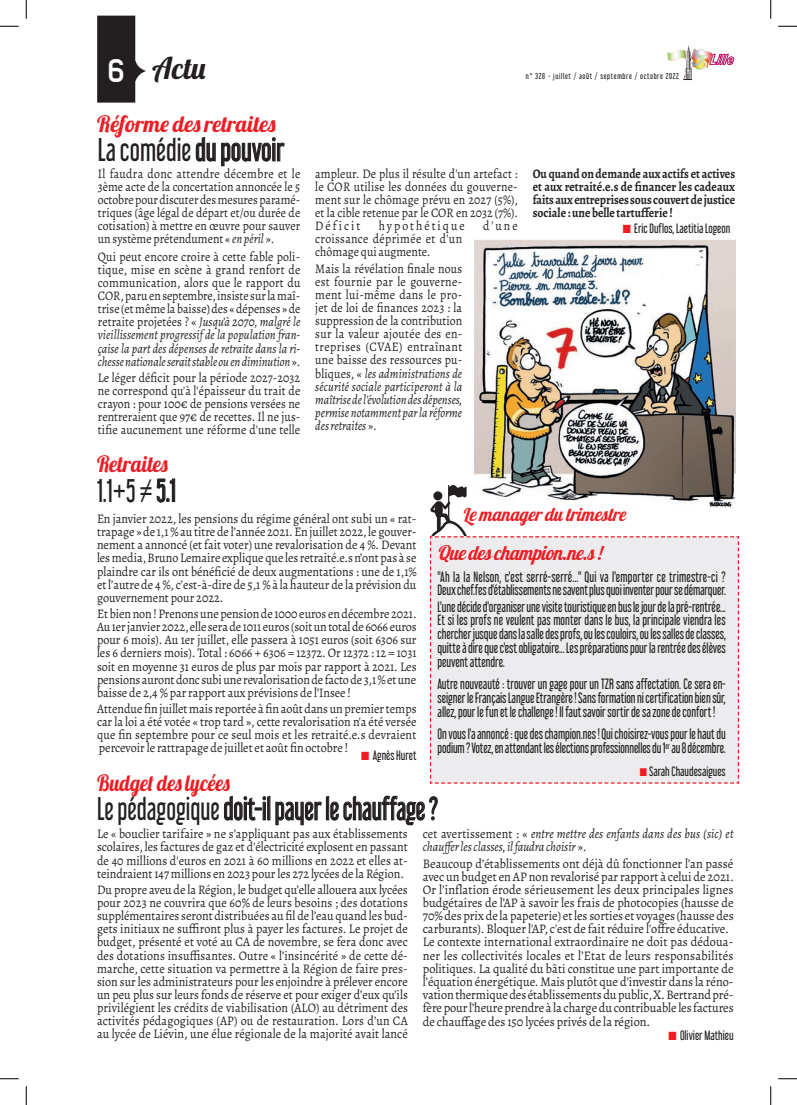
<style>
.page{position:relative;width:797px;height:1105px;background:#fff}
.page>*{position:absolute;margin:0;border:0;box-sizing:border-box;transform-origin:0 0}
.t1{font:29.88px "Lobster 1.4";color:#231f20}
.t2{font:28.75px "Libel Suit Rg";color:#231f20;scale:.87 1}
.t3{font:28.75px "Libel Suit Rg";color:#231f20;scale:.92 1}
.t4{font:22.5px "Lobster 1.4";color:#ee1d23}
.t5{font:22.5px "Lobster 1.4";color:#ee1d23;scale:.89 1}
.t6{font:22.5px "Lobster 1.4";color:#ee1d23;scale:.93 1}
.t7{font:20px "Lobster 1.4";letter-spacing:-.02em;color:#ee1d23;scale:.93 1}
.t8{font:18.75px "Lobster 1.4";color:#ee1d23;scale:.93 1}
.t9{font:13.12px/13.1px "Alegreya";color:#231f20;text-align:justify;scale:.92 1}
.t10{font:13.12px/13.1px "Alegreya";color:#231f20;text-align:justify;scale:.9 1}
.t11{font:13.12px/13.1px "Alegreya";color:#231f20;scale:.94 1}
.t12{font:13.12px/13.8px "Libel Suit Rg";letter-spacing:-.005em;color:#231f20;text-align:justify;scale:.9 1}
.t13{font:700 13.12px/13.1px "Alegreya";letter-spacing:-.005em;color:#231f20;text-align:justify;scale:.89 1}
.t14{font:13.12px/13.8px "Libel Suit Rg";letter-spacing:-.005em;color:#231f20;scale:.89 1}
.t15{font:italic 13.12px/13.1px "Alegreya";color:#231f20;scale:.92 1}
.t16{font:13.12px "Alegreya";letter-spacing:.17em;color:#231f20;scale:.9 1}
.t17{font:11.88px "Libel Suit Rg";color:#231f20;scale:.95 1}
.t18{font:7.5px "Libel Suit Rg";letter-spacing:.09em;color:#231f20}
.s1{font-family:"Lastwaerkbold";font-size:32.5px;color:#fff}
.s2{font-style:italic}
.s3{color:#ee1d23}
.s4{font-style:normal}
</style>
<div class="page">
<svg style="left:97px;top:16px;width:48px;height:87px"></svg>
<img style="left:667px;top:44px;width:45px;height:35px">
<svg style="left:709px;top:54px;width:24px;height:11px"></svg>
<svg style="left:430px;top:485px;width:309px;height:299px;background:#eceaec"></svg>
<div style="left:435px;top:502px;width:8px;height:16px;background:#231f20;border-radius:50%"></div>
<img style="left:469px;top:240px;width:266px;height:267px">
<svg style="left:0;top:25px;width:19px;height:2px"></svg>
<svg style="left:778px;top:25px;width:19px;height:2px"></svg>
<svg style="left:0;top:1078px;width:19px;height:1px"></svg>
<svg style="left:778px;top:1078px;width:19px;height:1px"></svg>
<svg style="left:25px;top:0;width:2px;height:19px"></svg>
<svg style="left:25px;top:1086px;width:2px;height:19px"></svg>
<svg style="left:770px;top:0;width:1px;height:19px"></svg>
<svg style="left:770px;top:1086px;width:1px;height:19px"></svg>
<h1 class="t1" style="left:108px;top:49px;width:99px"><span class="s1">6</span> Actu</h1>
<h3 class="t4" style="left:97px;top:109px;width:180px">Réforme des retraites</h3>
<h2 class="t3" style="left:98px;top:126px;width:204px">La comédie du pouvoir</h2>
<p class="t10" style="left:98px;top:167px;width:226px">Il faudra donc attendre décembre et le 3ème acte de la concertation annoncée le 5 octobre pour discuter des mesures paramé&shy;triques (âge légal de départ et/ou durée de cotisation) à mettre en œuvre pour sauver un système prétendument « <span class="s2">en péril</span> ».</p>
<p class="t10" style="left:98px;top:250px;width:226px">Qui peut encore croire à cette fable poli&shy;tique, mise en scène à grand renfort de communication, alors que le rapport du COR, paru en septembre, insiste sur la maî&shy;trise (et même la baisse) des « dépenses » de retraite projetées ? « <span class="s2">Jusqu’à 2070, malgré le vieillissement progressif de la population fran&shy;çaise la part des dépenses de retraite dans la ri&shy;chesse nationale serait stable ou en diminution</span> ».</p>
<p class="t10" style="left:98px;top:371px;width:226px">Le léger déficit pour la période 2027-2032 ne correspond qu'à l'épaisseur du trait de crayon : pour 100€ de pensions versées ne rentreraient que 97€ de recettes. Il ne jus&shy;tifie aucunement une réforme d'une telle</p>
<h3 class="t6" style="left:97px;top:450px;width:78px">Retraites</h3>
<h2 class="t2" style="left:97px;top:467px;width:92px">1.1+5 ≠ 5.1</h2>
<p class="t18" style="left:526px;top:70px;width:154px">n° 328 - juillet / août / septembre / octobre 2022</p>
<p class="t10" style="left:315px;top:167px;width:227px">ampleur. De plus il résulte d'un artefact : le COR utilise les données du gouverne&shy;ment sur le chômage prévu en 2027 (5%), et la cible retenue par le COR en 2032 (7%).<br>Déficit</p>
<p class="t16" style="left:379px;top:217px;width:97px">hypothétique</p>
<p class="t10" style="left:483px;top:219px;width:40px">d'une</p>
<p class="t10" style="left:315px;top:232px;width:165px">croissance déprimée et d'un chômage qui augmente.</p>
<p class="t10" style="left:315px;top:262px;width:165px">Mais la révélation finale nous est fournie par le gouverne&shy;ment lui-même dans le pro&shy;jet de loi de finances 2023 : la suppression de la contribution sur la valeur ajoutée des en&shy;treprises (CVAE) entraînant une baisse des ressources pu&shy;bliques, « <span class="s2">les administrations de sécurité sociale participeront à la maîtrise de l'évolution des dépenses, permise notamment par la réforme des retraites</span> ».</p>
<p class="t13" style="left:532px;top:166px;width:229px">Ou quand on demande aux actifs et actives et aux retraité.e.s de financer les cadeaux faits aux entreprises sous couvert de justice sociale : une belle tartufferie !</p>
<p class="t17" style="left:622px;top:219px;width:115px"><span class="s3">■</span> Eric Duflos, Laetitia Logeon</p>
<h3 class="t8" style="left:463px;top:502px;width:180px">Le manager du trimestre</h3>
<h3 class="t7" style="left:437px;top:540px;width:178px">Que des champion .ne.s !</h3>
<p class="t12" style="left:437px;top:568px;width:322px">"Ah la la Nelson, c'est serré-serré..." Qui va l'emporter ce trimestre-ci ?<br>Deux chef.fes d'établissements ne savent plus quoi inventer pour se démarquer.</p>
<p class="t12" style="left:437px;top:598px;width:322px">L'une décide d'organiser une visite touristique en bus le jour de la pré-rentrée...<br>Et si les profs ne veulent pas monter dans le bus, la principale viendra les chercher jusque dans la salle des profs, ou les couloirs, ou les salles de classes, quitte à dire que c'est obligatoire... Les préparations pour la rentrée des élèves peuvent attendre.</p>
<p class="t12" style="left:437px;top:676px;width:322px">Autre nouveauté : trouver un gage pour un TZR sans affectation. Ce sera en&shy;seigner le Français Langue Etrangère ! Sans formation ni certification bien sûr, allez, pour le fun et le challenge ! Il faut savoir sortir de sa zone de confort !</p>
<p class="t14" style="left:437px;top:726px;width:325px">On vous l'a annoncé : que des champion.nes ! Qui choisirez-vous pour le haut du podium ? Votez, en attendant les élections professionnelles du 1<sup>er</sup> au 8 décembre.</p>
<p class="t17" style="left:640px;top:761px;width:92px"><span class="s3">■</span> Sarah Chaudesaigues</p>
<p class="t9" style="left:97px;top:512px;width:349px">En janvier 2022, les pensions du régime général ont subi un « rat&shy;trapage » de 1,1 % au titre de l’année 2021. En juillet 2022, le gouver&shy;nement a annoncé (et fait voter) une revalorisation de 4 %. Devant les media, Bruno Lemaire explique que les retraité.e.s n’ont pas à se plaindre car ils ont bénéficié de deux augmentations : une de 1,1% et l’autre de 4 %, c’est-à-dire de 5,1 % à la hauteur de la prévision du gouvernement pour 2022.</p>
<p class="t9" style="left:97px;top:607px;width:349px">Et bien non ! Prenons une pension de 1000 euros en décembre 2021.<br>Au 1er janvier 2022, elle sera de 1011 euros (soit un total de 6066 euros pour 6 mois). Au 1er juillet, elle passera à 1051 euros (soit 6306 sur les 6 derniers mois). Total : 6066 + 6306 = 12372. Or 12372 : 12 = 1031 soit en moyenne 31 euros de plus par mois par rapport à 2021. Les pensions auront donc subi une revalorisation de facto de 3,1 % et une baisse de 2,4 % par rapport aux prévisions de l’Insee !</p>
<p class="t9" style="left:97px;top:702px;width:349px">Attendue fin juillet mais reportée à fin août dans un premier temps car la loi a été votée « trop tard », cette revalorisation n'a été versée que fin septembre pour ce seul mois et les retraité.e.s devraient percevoir le rattrapage de juillet et août fin octobre !</p>
<p class="t17" style="left:361px;top:746px;width:60px"><span class="s3">■</span> Agnès Huret</p>
<h3 class="t5" style="left:97px;top:768px;width:151px">Budget des lycées</h3>
<h2 class="t2" style="left:97px;top:785px;width:393px">Le pédagogique doit-il payer le chauffage ?</h2>
<p class="t9" style="left:97px;top:827px;width:339px">Le « bouclier tarifaire » ne s’appliquant pas aux établissements scolaires, les factures de gaz et d'électricité explosent en passant de 40 millions d'euros en 2021 à 60 millions en 2022 et elles at&shy;teindraient 147 millions en 2023 pour les 272 lycées de la Région.</p>
<p class="t9" style="left:97px;top:883px;width:339px">Du propre aveu de la Région, le budget qu’elle allouera aux lycées pour 2023 ne couvrira que 60% de leurs besoins ; des dotations supplémentaires seront distribuées au fil de l’eau quand les bud&shy;gets initiaux ne suffiront plus à payer les factures. Le projet de budget, présenté et voté au CA de novembre, se fera donc avec des dotations insuffisantes. Outre « l’insincérité » de cette dé&shy;marche, cette situation va permettre à la Région de faire pres&shy;sion sur les administrateurs pour les enjoindre à prélever encore un peu plus sur leurs fonds de réserve et pour exiger d’eux qu’ils privilégient les crédits de viabilisation (ALO) au détriment des activités pédagogiques (AP) ou de restauration. Lors d’un CA au lycée de Liévin, une élue régionale de la majorité avait lancé</p>
<p class="t15" style="left:423px;top:827px;width:339px"><span class="s4">cet avertissement : «</span> entre mettre des enfants dans des bus (sic) et chauffer les classes, il faudra choisir <span class="s4">».</span></p>
<p class="t11" style="left:423px;top:857px;width:332px">Beaucoup d’établissements ont déjà dû fonctionner l’an passé avec un budget en AP non revalorisé par rapport à celui de 2021.<br>Or l’inflation érode sérieusement les deux principales lignes budgétaires de l’AP à savoir les frais de photocopies (hausse de 70% des prix de la papeterie) et les sorties et voyages (hausse des carburants). Bloquer l'AP, c'est de fait réduire l'offre éducative.<br>Le contexte international extraordinaire ne doit pas dédoua&shy;ner les collectivités locales et l’Etat de leurs responsabilités politiques. La qualité du bâti constitue une part importante de l’équation énergétique. Mais plutôt que d’investir dans la réno&shy;vation thermique des établissements du public, X. Bertrand pré&shy;fère pour l’heure prendre à la charge du contribuable les factures de chauffage des 150 lycées privés de la région.</p>
<p class="t17" style="left:668px;top:1025px;width:70px"><span class="s3">■</span> Olivier Mathieu</p>
</div>
